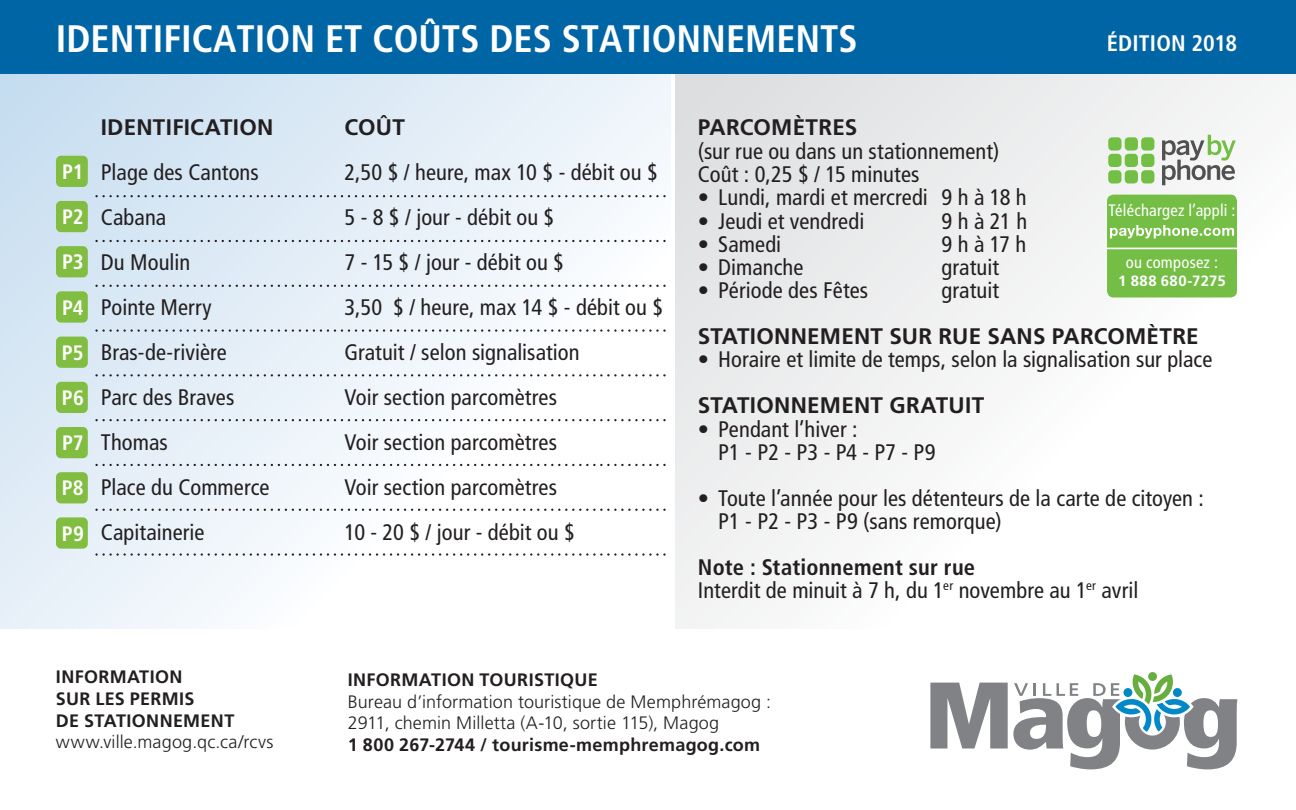
<style>
.page{position:relative;width:1296px;height:810px;background:#fff}
.page>*{position:absolute;margin:0;border:0;box-sizing:border-box;transform-origin:0 0}
.t1{font:700 condensed 38.25px "Frutiger LT Std";color:#fff}
.t2{font:condensed 22.5px/23.4px "Frutiger LT Std";letter-spacing:.005em;color:#231f20}
.t3{font:700 22.5px "Frutiger LT Std";letter-spacing:.01em;color:#231f20}
.t4{font:700 condensed 22.5px "Frutiger LT Std";letter-spacing:.005em;color:#fff}
.t5{font:700 condensed 20.93px/45.2px "Frutiger LT Std";color:#fff;text-align:justify}
.t6{font:300 18px/21.6px "Frutiger LT Std";letter-spacing:.005em;color:#231f20}
.t7{font:700 18px/21.6px "Frutiger LT Std";letter-spacing:.015em;color:#231f20}
.t8{font:condensed 16.43px "Frutiger LT Std";letter-spacing:.015em;color:#fff}
.t9{font:700 14.85px "Frutiger LT Std";letter-spacing:.03em;color:#fff}
.s1{font-weight:700}
</style>
<div class="page">
<svg style="left:0;top:73px;width:670px;height:556px"></svg>
<div style="left:675px;top:67px;width:621px;height:562px;background:linear-gradient(to right,#e6e8e9,#fff)"></div>
<div style="left:0;top:0;width:1296px;height:73px;background:#0065a5"></div>
<div style="left:1107px;top:195px;width:130px;height:102px;background:#74be45;border-radius:7px"></div>
<svg style="left:1110px;top:225px;width:124px;height:13px"></svg>
<div style="left:1108px;top:137px;width:13px;height:14px;background:#72bf44;border-radius:4px"></div>
<div style="left:1108px;top:154px;width:13px;height:13px;background:#72bf44;border-radius:4px"></div>
<div style="left:1108px;top:170px;width:13px;height:13px;background:#72bf44;border-radius:4px"></div>
<div style="left:1125px;top:137px;width:13px;height:14px;background:#72bf44;border-radius:4px"></div>
<div style="left:1125px;top:154px;width:13px;height:13px;background:#72bf44;border-radius:4px"></div>
<div style="left:1125px;top:170px;width:13px;height:13px;background:#72bf44;border-radius:4px"></div>
<div style="left:1141px;top:137px;width:13px;height:14px;background:#72bf44;border-radius:4px"></div>
<div style="left:1141px;top:154px;width:13px;height:13px;background:#72bf44;border-radius:4px"></div>
<div style="left:1141px;top:170px;width:13px;height:13px;background:#72bf44;border-radius:4px"></div>
<svg style="left:1162px;top:135px;width:74px;height:50px"></svg>
<hr style="left:1107px;top:248px;width:130px;height:1px;background:#fff">
<svg style="left:1148px;top:672px;width:9px;height:9px"></svg>
<svg style="left:930px;top:674px;width:307px;height:95px"></svg>
<svg style="left:96px;top:195px;width:570px;height:2px"></svg>
<svg style="left:96px;top:240px;width:570px;height:2px"></svg>
<svg style="left:96px;top:285px;width:570px;height:2px"></svg>
<svg style="left:96px;top:329px;width:570px;height:3px"></svg>
<svg style="left:96px;top:374px;width:570px;height:2px"></svg>
<svg style="left:96px;top:419px;width:570px;height:2px"></svg>
<svg style="left:96px;top:464px;width:570px;height:2px"></svg>
<svg style="left:96px;top:509px;width:570px;height:2px"></svg>
<svg style="left:96px;top:553px;width:570px;height:3px"></svg>
<div style="left:56px;top:156px;width:32px;height:31px;background:#81bd41;border-radius:5px"></div>
<div style="left:56px;top:201px;width:32px;height:31px;background:#81bd41;border-radius:5px"></div>
<div style="left:56px;top:246px;width:32px;height:31px;background:#81bd41;border-radius:5px"></div>
<div style="left:56px;top:291px;width:32px;height:32px;background:#81bd41;border-radius:5px"></div>
<div style="left:56px;top:337px;width:32px;height:31px;background:#81bd41;border-radius:5px"></div>
<div style="left:56px;top:382px;width:32px;height:31px;background:#81bd41;border-radius:5px"></div>
<div style="left:56px;top:427px;width:32px;height:31px;background:#81bd41;border-radius:5px"></div>
<div style="left:56px;top:472px;width:32px;height:31px;background:#81bd41;border-radius:5px"></div>
<div style="left:56px;top:517px;width:32px;height:32px;background:#81bd41;border-radius:5px"></div>
<h1 class="t1" style="left:56px;top:16px;width:803px">IDENTIFICATION ET COÛTS DES STATIONNEMENTS</h1>
<p class="t4" style="left:1107px;top:30px;width:132px">ÉDITION 2018</p>
<p class="t5" style="left:62px;top:149px;width:24px">P1<br>P2<br>P3<br>P4<br>P5<br>P6<br>P7<br>P8<br>P9</p>
<p class="t3" style="left:101px;top:114px;width:174px">IDENTIFICATION</p>
<p class="t3" style="left:344px;top:114px;width:62px">COÛT</p>
<p class="t2" style="left:101px;top:161px;width:160px">Plage des Cantons</p>
<p class="t2" style="left:344px;top:161px;width:315px">2,50 $ / heure, max 10 $ - débit ou $</p>
<p class="t2" style="left:101px;top:206px;width:67px">Cabana</p>
<p class="t2" style="left:344px;top:206px;width:211px">5 - 8 $ / jour - débit ou $</p>
<p class="t2" style="left:101px;top:251px;width:91px">Du Moulin</p>
<p class="t2" style="left:344px;top:251px;width:221px">7 - 15 $ / jour - débit ou $</p>
<p class="t2" style="left:101px;top:296px;width:112px">Pointe Merry</p>
<p class="t2" style="left:344px;top:296px;width:320px">3,50 $ / heure, max 14 $ - débit ou $</p>
<p class="t2" style="left:101px;top:341px;width:128px">Bras-de-rivière</p>
<p class="t2" style="left:344px;top:341px;width:237px">Gratuit / selon signalisation</p>
<p class="t2" style="left:101px;top:386px;width:135px">Parc des Braves</p>
<p class="t2" style="left:344px;top:386px;width:214px">Voir section parcomètres</p>
<p class="t2" style="left:101px;top:431px;width:69px">Thomas</p>
<p class="t2" style="left:344px;top:431px;width:214px">Voir section parcomètres</p>
<p class="t2" style="left:101px;top:476px;width:170px">Place du Commerce</p>
<p class="t2" style="left:344px;top:476px;width:214px">Voir section parcomètres</p>
<p class="t2" style="left:101px;top:521px;width:105px">Capitainerie</p>
<p class="t2" style="left:344px;top:521px;width:232px">10 - 20 $ / jour - débit ou $</p>
<p class="t3" style="left:698px;top:114px;width:161px">PARCOMÈTRES</p>
<p class="t2" style="left:698px;top:139px;width:303px">(sur rue ou dans un stationnement)<br>Coût : 0,25 $ / 15 minutes</p>
<p class="t2" style="left:698px;top:186px;width:330px">• Lundi, mardi et mercredi 9 h à 18 h</p>
<p class="t2" style="left:698px;top:209px;width:168px">• Jeudi et vendredi</p>
<p class="t2" style="left:942px;top:209px;width:87px">9 h à 21 h</p>
<p class="t2" style="left:698px;top:232px;width:85px">• Samedi</p>
<p class="t2" style="left:942px;top:232px;width:86px">9 h à 17 h</p>
<p class="t2" style="left:698px;top:256px;width:107px">• Dimanche</p>
<p class="t2" style="left:942px;top:256px;width:59px">gratuit</p>
<p class="t2" style="left:698px;top:279px;width:172px">• Période des Fêtes</p>
<p class="t2" style="left:942px;top:279px;width:59px">gratuit</p>
<p class="t3" style="left:698px;top:323px;width:502px">STATIONNEMENT SUR RUE SANS PARCOMÈTRE</p>
<p class="t2" style="left:698px;top:348px;width:516px">• Horaire et limite de temps, selon la signalisation sur place</p>
<p class="t3" style="left:698px;top:392px;width:288px">STATIONNEMENT GRATUIT</p>
<p class="t2" style="left:718px;top:417px;width:219px;text-indent:-20px">• Pendant l’hiver :<br>P1 - P2 - P3 - P4 - P7 - P9</p>
<p class="t2" style="left:718px;top:486px;width:487px;text-indent:-20px">• Toute l’année pour les détenteurs de la carte de citoyen :<br>P1 - P2 - P3 - P9 (sans remorque)</p>
<p class="t2" style="left:698px;top:555px;width:442px"><span class="s1">Note : Stationnement sur rue<br></span>Interdit de minuit à 7 h, du 1<sup>er</sup> novembre au 1<sup>er</sup> avril</p>
<p class="t8" style="left:1108px;top:201px;width:129px">Téléchargez l’appli :</p>
<p class="t8" style="left:1126px;top:253px;width:94px">ou composez :</p>
<p class="t9" style="left:1118px;top:272px;width:109px">1 888 680-7275</p>
<p class="t7" style="left:56px;top:666px;width:180px">INFORMATION<br>SUR LES PERMIS<br>DE STATIONNEMENT</p>
<p class="t6" style="left:56px;top:731px;width:219px">www.ville.magog.qc.ca/rcvs</p>
<p class="t7" style="left:348px;top:669px;width:252px">INFORMATION TOURISTIQUE</p>
<p class="t6" style="left:348px;top:691px;width:425px">Bureau d’information touristique de Memphrémagog :<br>2911, chemin Milletta (A-10, sortie 115), Magog</p>
<p class="t7" style="left:348px;top:734px;width:414px">1 800 267-2744 / tourisme-memphremagog.com</p>
</div>
